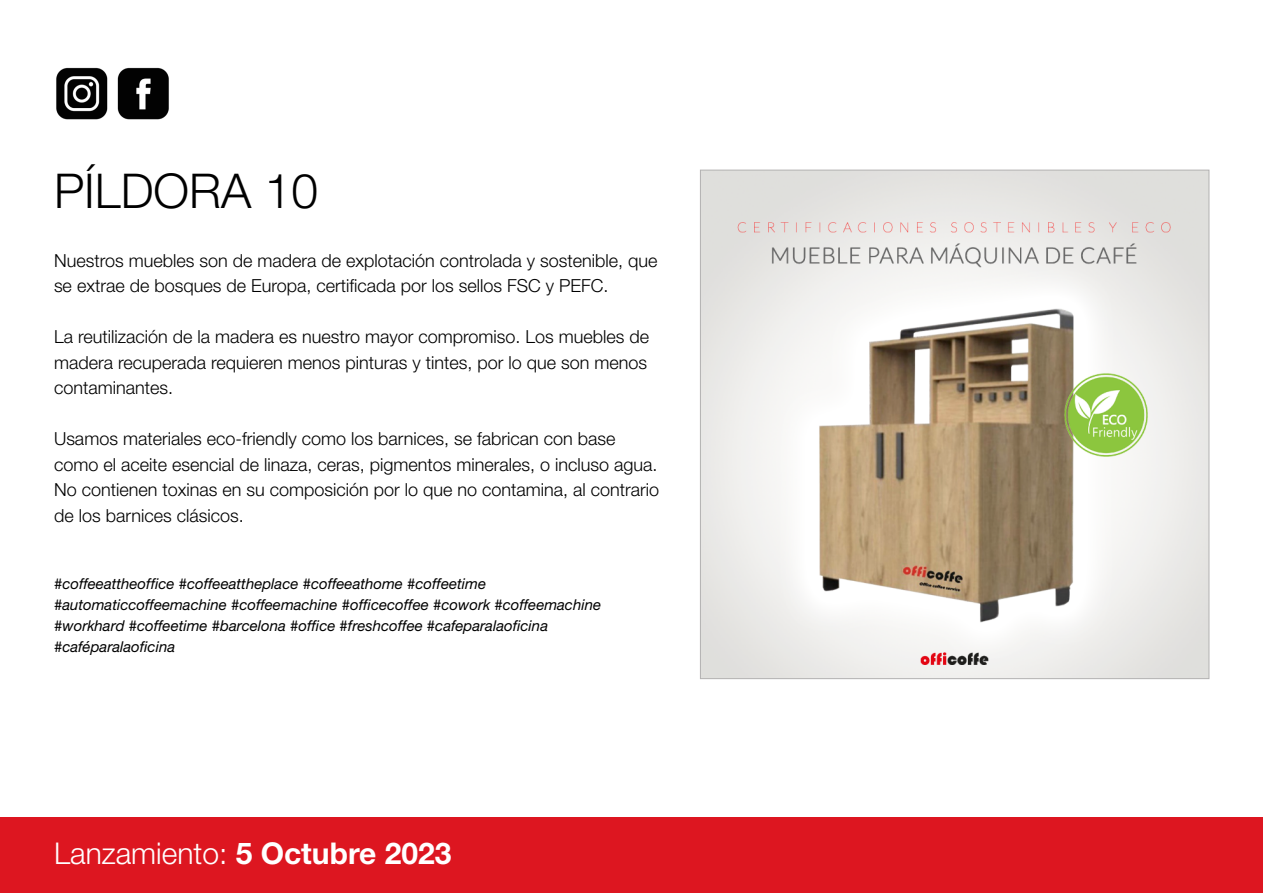
<style>
.page{position:relative;width:1263px;height:893px;background:#fff}
.page>*{position:absolute;margin:0;border:0;box-sizing:border-box;transform-origin:0 0}
.t1{font:300 48px "Helvetica Neue LT Std";color:#000}
.t2{font:300 30px "Helvetica Neue LT Std";color:#fff}
.t3{font:300 18px/25.5px "Helvetica Neue LT Std";color:#000}
.t4{font:italic 15px/21px "Helvetica Neue LT Std";color:#000}
.s1{font-weight:700}
</style>
<div class="page">
<div style="left:0;top:817px;width:1263px;height:76px;background:#dd1620"></div>
<img style="left:702px;top:172px;width:505px;height:505px">
<img style="left:56px;top:67px;width:113px;height:53px">
<h1 class="t1" style="left:54px;top:161px;width:266px">PÍLDORA 10</h1>
<p class="t3" style="left:54px;top:247px;width:605px">Nuestros muebles son de madera de explotación controlada y sostenible, que se extrae de bosques de Europa, certificada por los sellos FSC y PEFC.</p>
<p class="t3" style="left:54px;top:324px;width:597px;text-align:justify">La reutilización de la madera es nuestro mayor compromiso. Los muebles de madera recuperada requieren menos pinturas y tintes, por lo que son menos contaminantes.</p>
<p class="t3" style="left:54px;top:426px;width:607px">Usamos materiales eco-friendly como los barnices, se fabrican con base como el aceite esencial de linaza, ceras, pigmentos minerales, o incluso agua.<br>No contienen toxinas en su composición por lo que no contamina, al contrario de los barnices clásicos.</p>
<p class="t4" style="left:54px;top:573px;width:549px">#coffeeattheoffice #coffeeattheplace #coffeeathome #coffeetime #automaticcoffeemachine #coffeemachine #officecoffee #cowork #coffeemachine #workhard #coffeetime #barcelona #office #freshcoffee #cafeparalaoficina #caféparalaoficina</p>
<h2 class="t2" style="left:54px;top:835px;width:399px">Lanzamiento: <span class="s1">5 Octubre 2023</span></h2>
</div>
